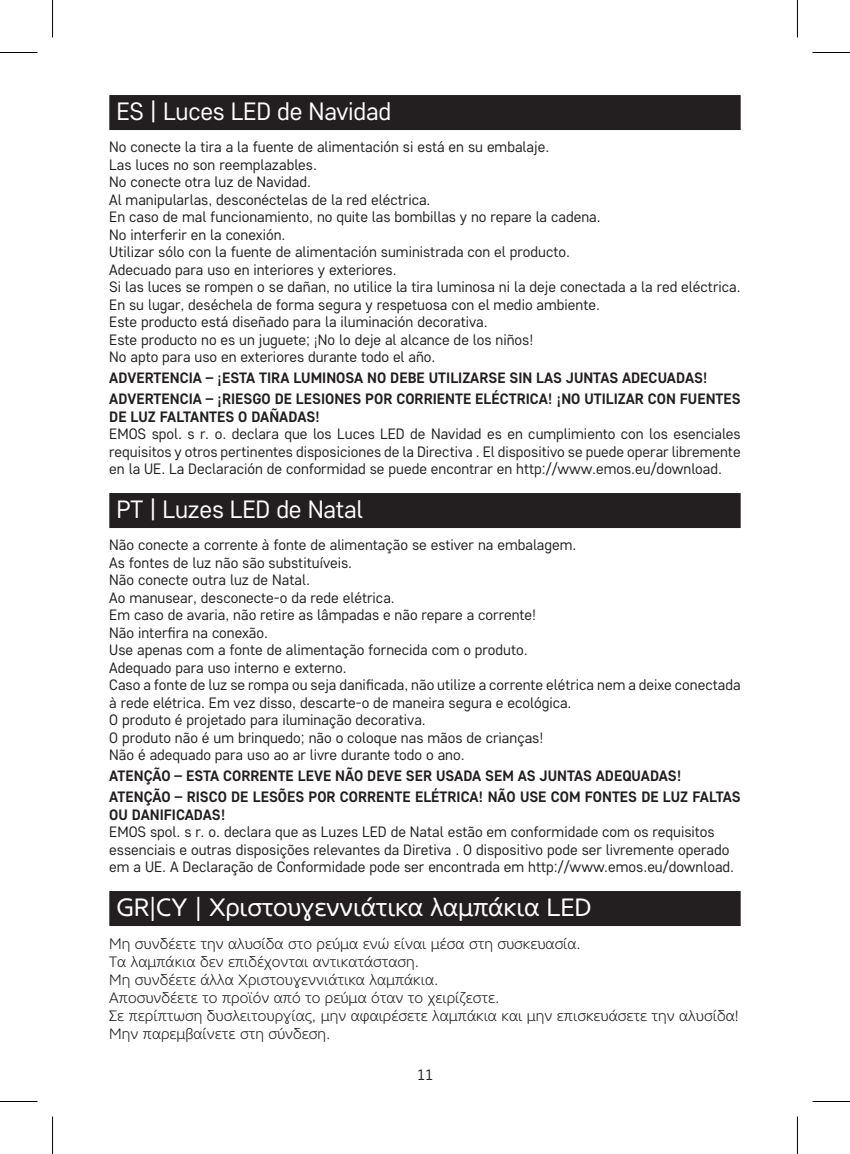
<style>
.page{position:relative;width:850px;height:1154px;background:#fff}
.page>*{position:absolute;margin:0;border:0;box-sizing:border-box;transform-origin:0 0}
.t1{font:25px "Core Sans D35";letter-spacing:-.01em;color:#fff}
.t2{font:25px "Core Sans NR45";letter-spacing:-.01em;color:#fff}
.t3{font:15px/17.5px "Core Sans D35";color:#231f20}
.t4{font:700 15px/21px "Core Sans D55";color:#231f20}
.t5{font:300 15px/18px "Core Sans NR35";color:#231f20}
</style>
<div class="page">
<div style="left:109px;top:95px;width:631px;height:35px;background:#231f20"></div>
<div style="left:109px;top:493px;width:631px;height:35px;background:#231f20"></div>
<div style="left:109px;top:891px;width:631px;height:35px;background:#231f20"></div>
<hr style="left:0;top:52px;width:38px;height:1px;background:#000">
<hr style="left:812px;top:52px;width:37px;height:1px;background:#000">
<hr style="left:0;top:1101px;width:38px;height:1px;background:#000">
<hr style="left:812px;top:1101px;width:37px;height:1px;background:#000">
<hr style="left:52px;top:0;width:1px;height:38px;background:#000">
<hr style="left:52px;top:1116px;width:1px;height:38px;background:#000">
<hr style="left:796px;top:0;width:1px;height:38px;background:#000">
<hr style="left:796px;top:1116px;width:1px;height:38px;background:#000">
<h1 class="t1" style="left:116px;top:96px;width:276px">ES | Luces LED de Navidad</h1>
<p class="t3" style="left:109px;top:138px;width:632px">No conecte la tira a la fuente de alimentación si está en su embalaje.<br>Las luces no son reemplazables.<br>No conecte otra luz de Navidad.<br>Al manipularlas, desconéctelas de la red eléctrica.<br>En caso de mal funcionamiento, no quite las bombillas y no repare la cadena.<br>No interferir en la conexión.<br>Utilizar sólo con la fuente de alimentación suministrada con el producto.<br>Adecuado para uso en interiores y exteriores.<br>Si las luces se rompen o se dañan, no utilice la tira luminosa ni la deje conectada a la red eléctrica.<br>En su lugar, deséchela de forma segura y respetuosa con el medio ambiente.<br>Este producto está diseñado para la iluminación decorativa.<br>Este producto no es un juguete; ¡No lo deje al alcance de los niños!<br>No apto para uso en exteriores durante todo el año.</p>
<p class="t4" style="left:109px;top:367px;width:632px">ADVERTENCIA – ¡ESTA TIRA LUMINOSA NO DEBE UTILIZARSE SIN LAS JUNTAS ADECUADAS!<br>ADVERTENCIA – ¡RIESGO DE LESIONES POR CORRIENTE ELÉCTRICA! ¡NO UTILIZAR CON FUENTES</p>
<p class="t4" style="left:109px;top:406px;width:212px">DE LUZ FALTANTES O DAÑADAS!</p>
<p class="t3" style="left:109px;top:425px;width:632px;text-align:justify">EMOS spol. s r. o. declara que los Luces LED de Navidad es en cumplimiento con los esenciales requisitos y otros pertinentes disposiciones de la Directiva . El dispositivo se puede operar libremente en la UE. La Declaración de conformidad se puede encontrar en http://www.emos.eu/download.</p>
<h1 class="t1" style="left:116px;top:494px;width:248px">PT | Luzes LED de Natal</h1>
<p class="t3" style="left:109px;top:536px;width:632px">Não conecte a corrente à fonte de alimentação se estiver na embalagem.<br>As fontes de luz não são substituíveis.<br>Não conecte outra luz de Natal.<br>Ao manusear, desconecte-o da rede elétrica.<br>Em caso de avaria, não retire as lâmpadas e não repare a corrente!<br>Não interfira na conexão.<br>Use apenas com a fonte de alimentação fornecida com o produto.<br>Adequado para uso interno e externo.<br>Caso a fonte de luz se rompa ou seja danificada, não utilize a corrente elétrica nem a deixe conectada à rede elétrica. Em vez disso, descarte-o de maneira segura e ecológica.<br>O produto é projetado para iluminação decorativa.<br>O produto não é um brinquedo; não o coloque nas mãos de crianças!<br>Não é adequado para uso ao ar livre durante todo o ano.</p>
<p class="t4" style="left:109px;top:765px;width:632px">ATENÇÃO – ESTA CORRENTE LEVE NÃO DEVE SER USADA SEM AS JUNTAS ADEQUADAS!<br>ATENÇÃO – RISCO DE LESÕES POR CORRENTE ELÉTRICA! NÃO USE COM FONTES DE LUZ FALTAS</p>
<p class="t4" style="left:109px;top:804px;width:118px">OU DANIFICADAS!</p>
<p class="t3" style="left:109px;top:823px;width:626px">EMOS spol. s r. o. declara que as Luzes LED de Natal estão em conformidade com os requisitos essenciais e outras disposições relevantes da Diretiva . O dispositivo pode ser livremente operado em a UE. A Declaração de Conformidade pode ser encontrada em http://www.emos.eu/download.</p>
<h1 class="t2" style="left:116px;top:891px;width:476px">GR|CY | Χριστουγεννιάτικα λαμπάκια LED</h1>
<p class="t5" style="left:109px;top:934px;width:630px">Μη συνδέετε την αλυσίδα στο ρεύμα ενώ είναι μέσα στη συσκευασία.<br>Τα λαμπάκια δεν επιδέχονται αντικατάσταση.<br>Μη συνδέετε άλλα Χριστουγεννιάτικα λαμπάκια.<br>Αποσυνδέετε το προϊόν από το ρεύμα όταν το χειρίζεστε.<br>Σε περίπτωση δυσλειτουργίας, μην αφαιρέσετε λαμπάκια και μην επισκευάσετε την αλυσίδα!<br>Μην παρεμβαίνετε στη σύνδεση.</p>
<p class="t3" style="left:417px;top:1066px;width:17px">11</p>
</div>
